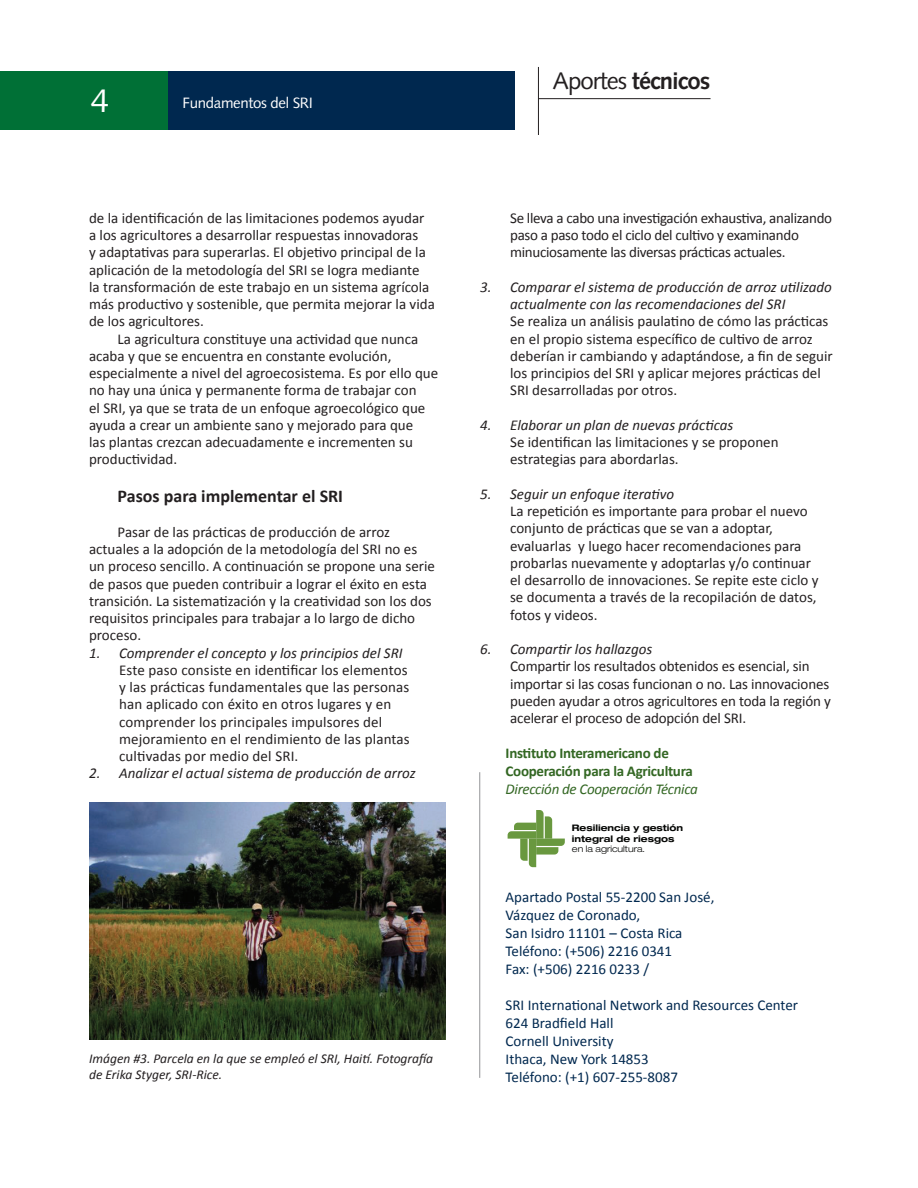
<style>
.page{position:relative;width:918px;height:1188px;background:#fff}
.page>*{position:absolute;margin:0;border:0;box-sizing:border-box;transform-origin:0 0}
.t1{font:33px "Syntax";color:#fff}
.t2{font:700 24px "Syntax";letter-spacing:-.04em;color:#231f20}
.t3{font:700 18px "Calibri";color:#231f20}
.t4{font:15px/17.2px "Calibri";color:#231f20}
.t5{font:italic 15px/17.2px "Calibri";color:#231f20}
.t6{font:15px/18px "Calibri";color:#00284f}
.t7{font:15px/17.2px "Calibri";letter-spacing:-.02em;color:#231f20}
.t8{font:700 15px/18px "Calibri";letter-spacing:-.02em;color:#336723}
.t9{font:italic 15px "Calibri";letter-spacing:-.02em;color:#336723}
.t10{font:15px "Syntax";letter-spacing:-.02em;color:#fff}
.t11{font:italic 13.5px/15.5px "Calibri";color:#231f20}
.t12{font:700 expanded 9px/10.8px "Helvetica Neue";color:#040503}
.t13{font:300 expanded 9px "Helvetica Neue";color:#040503}
.s1{font-weight:400}
</style>
<div class="page">
<div style="left:166px;top:71px;width:349px;height:59px;background:#00284f"></div>
<div style="left:0;top:71px;width:167px;height:59px;background:#007036"></div>
<hr style="left:538px;top:67px;width:1px;height:68px;background:#231f20">
<hr style="left:538px;top:98px;width:173px;height:1px;background:#231f20">
<hr style="left:479px;top:772px;width:1px;height:306px;background:#939598">
<img style="left:89px;top:803px;width:357px;height:237px">
<svg style="left:508px;top:810px;width:57px;height:57px"></svg>
<h1 class="t1" style="left:91px;top:81px;width:20px">4</h1>
<p class="t10" style="left:183px;top:94px;width:132px">Fundamentos del SRI</p>
<p class="t4" style="left:89px;top:209px;width:347px">de la identificación de las limitaciones podemos ayudar a los agricultores a desarrollar respuestas innovadoras<br>y adaptativas para superarlas. El objetivo principal de la aplicación de la metodología del SRI se logra mediante<br>la transformación de este trabajo en un sistema agrícola más productivo y sostenible, que permita mejorar la vida de los agricultores.</p>
<p class="t4" style="left:89px;top:330px;width:351px;text-indent:29px">La agricultura constituye una actividad que nunca acaba y que se encuentra en constante evolución, especialmente a nivel del agroecosistema. Es por ello que no hay una única y permanente forma de trabajar con<br>el SRI, ya que se trata de un enfoque agroecológico que ayuda a crear un ambiente sano y mejorado para que<br>las plantas crezcan adecuadamente e incrementen su productividad.</p>
<p class="t3" style="left:118px;top:485px;width:227px">Pasos para implementar el SRI</p>
<p class="t4" style="left:89px;top:523px;width:347px;text-indent:28px">Pasar de las prácticas de producción de arroz actuales a la adopción de la metodología del SRI no es un proceso sencillo. A continuación se propone una serie de pasos que pueden contribuir a lograr el éxito en esta transición. La sistematización y la creatividad son los dos requisitos principales para trabajar a lo largo de dicho proceso.</p>
<p class="t5" style="left:89px;top:643px;width:315px">1. Comprender el concepto y los principios del SRI</p>
<p class="t4" style="left:119px;top:661px;width:292px">Este paso consiste en identificar los elementos y las prácticas fundamentales que las personas han aplicado con éxito en otros lugares y en comprender los principales impulsores del mejoramiento en el rendimiento de las plantas cultivadas por medio del SRI.</p>
<p class="t5" style="left:89px;top:764px;width:328px">2. Analizar el actual sistema de producción de arroz</p>
<p class="t11" style="left:89px;top:1051px;width:346px">Imágen #3. Parcela en la que se empleó el SRI, Haití. Fotografía de Erika Styger, SRI-Rice.</p>
<h2 class="t2" style="left:553px;top:67px;width:159px"><span class="s1">Aportes</span> técnicos</h2>
<p class="t7" style="left:510px;top:209px;width:324px">Se lleva a cabo una investigación exhaustiva, analizando paso a paso todo el ciclo del cultivo y examinando minuciosamente las diversas prácticas actuales.</p>
<p class="t5" style="left:510px;top:278px;width:323px;text-indent:-30px">3. Comparar el sistema de producción de arroz utilizado actualmente con las recomendaciones del SRI</p>
<p class="t4" style="left:510px;top:313px;width:324px">Se realiza un análisis paulatino de cómo las prácticas en el propio sistema específico de cultivo de arroz deberían ir cambiando y adaptándose, a fin de seguir los principios del SRI y aplicar mejores prácticas del SRI desarrolladas por otros.</p>
<p class="t5" style="left:480px;top:416px;width:255px">4. Elaborar un plan de nuevas prácticas</p>
<p class="t4" style="left:510px;top:434px;width:270px">Se identifican las limitaciones y se proponen estrategias para abordarlas.</p>
<p class="t5" style="left:480px;top:485px;width:196px">5. Seguir un enfoque iterativo</p>
<p class="t4" style="left:510px;top:503px;width:310px">La repetición es importante para probar el nuevo conjunto de prácticas que se van a adoptar, evaluarlas y luego hacer recomendaciones para probarlas nuevamente y adoptarlas y/o continuar el desarrollo de innovaciones. Se repite este ciclo y se documenta a través de la recopilación de datos, fotos y videos.</p>
<p class="t5" style="left:480px;top:640px;width:174px">6. Compartir los hallazgos</p>
<p class="t4" style="left:510px;top:658px;width:322px">Compartir los resultados obtenidos es esencial, sin importar si las cosas funcionan o no. Las innovaciones pueden ayudar a otros agricultores en toda la región y acelerar el proceso de adopción del SRI.</p>
<p class="t8" style="left:506px;top:744px;width:189px">Instituto Interamericano de<br>Cooperación para la Agricultura</p>
<p class="t9" style="left:506px;top:779px;width:194px">Dirección de Cooperación Técnica</p>
<p class="t12" style="left:572px;top:822px;width:113px">Resiliencia y gestión integral de riesgos</p>
<p class="t13" style="left:572px;top:844px;width:75px">en la agricultura.</p>
<p class="t6" style="left:506px;top:889px;width:210px">Apartado Postal 55-2200 San José,<br>Vázquez de Coronado,<br>San Isidro 11101 – Costa Rica<br>Teléfono: (+506) 2216 0341<br>Fax: (+506) 2216 0233 /</p>
<p class="t6" style="left:506px;top:997px;width:294px">SRI International Network and Resources Center<br>624 Bradfield Hall<br>Cornell University<br>Ithaca, New York 14853<br>Teléfono: (+1) 607-255-8087</p>
</div>
